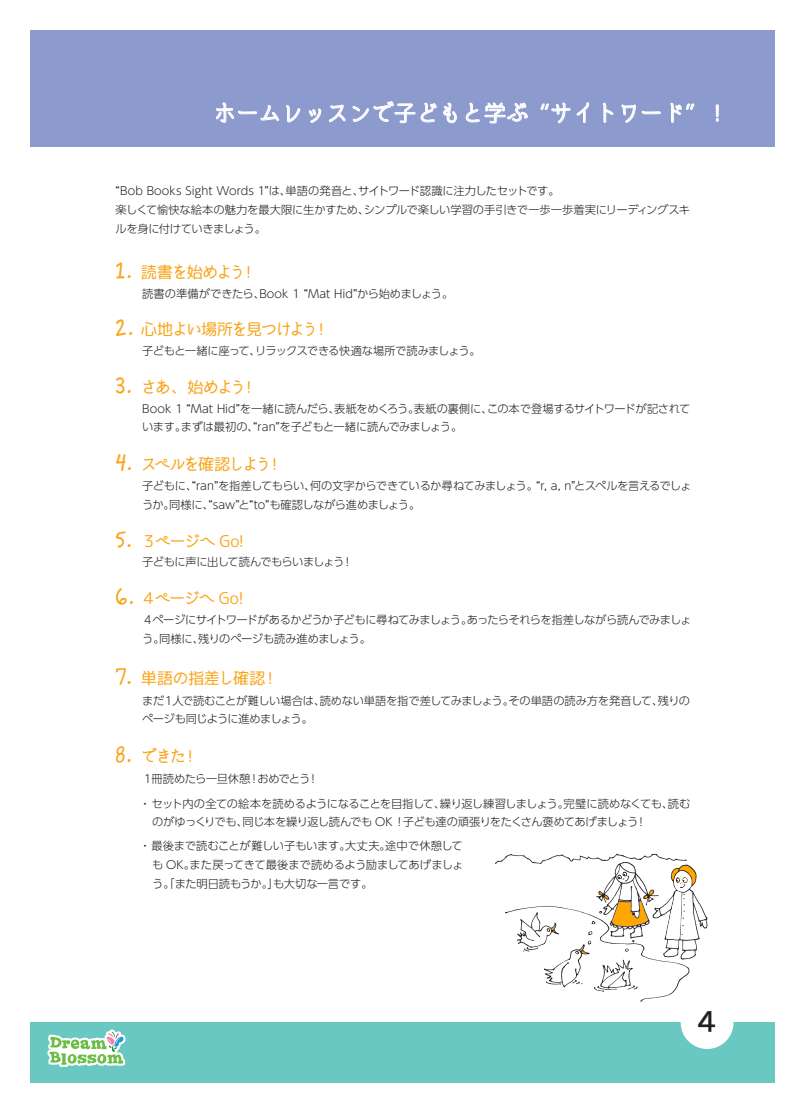
<style>
.page{position:relative;width:805px;height:1113px;background:#fff}
.page>*{position:absolute;margin:0;border:0;box-sizing:border-box;transform-origin:0 0}
.t1{font:25px "BIZ UDP Gothic Bold";color:#231f20}
.t2{font:22.5px "irohamaru mikami Regular";color:#fff}
.t3{font:16.25px "irohamaru mikami Regular";letter-spacing:-.095em;color:#f9a51b}
.t4{font:16.25px "irohamaru mikami Regular";letter-spacing:-.13em;color:#f9a51b}
.t5{font:16.25px "irohamaru mikami Regular";letter-spacing:-.035em;color:#f9a51b}
.t6{font:300 11.25px/18.8px "UD Shin Go Pr 6 N";letter-spacing:-.03em;color:#231f20}
.t7{font:300 11.25px/18.8px "UD Shin Go Pr 6 N";letter-spacing:-.05em;color:#231f20}
.t8{font:300 11.25px "UD Shin Go Pr 6 N";color:#231f20}
.t9{font:300 11.25px "UD Shin Go Pr 6 N";letter-spacing:-.06em;color:#231f20}
.s1{font-family:"Bob Books 2014";font-size:23.75px}
</style>
<div class="page">
<div style="left:30px;top:1022px;width:744px;height:60px;background:#6ac8c3"></div>
<div style="left:680px;top:996px;width:53px;height:53px;background:#fff;border-radius:50%"></div>
<div style="left:30px;top:30px;width:744px;height:117px;background:#8d9acd"></div>
<svg style="left:216px;top:102px;width:63px;height:21px"></svg>
<svg style="left:286px;top:105px;width:14px;height:17px"></svg>
<svg style="left:309px;top:109px;width:12px;height:14px"></svg>
<svg style="left:329px;top:105px;width:16px;height:17px"></svg>
<svg style="left:352px;top:106px;width:16px;height:16px"></svg>
<svg style="left:374px;top:101px;width:41px;height:22px"></svg>
<svg style="left:421px;top:103px;width:15px;height:19px"></svg>
<svg style="left:443px;top:102px;width:13px;height:21px"></svg>
<svg style="left:466px;top:103px;width:61px;height:20px"></svg>
<svg style="left:540px;top:102px;width:30px;height:21px"></svg>
<svg style="left:576px;top:102px;width:13px;height:21px"></svg>
<svg style="left:603px;top:103px;width:10px;height:20px"></svg>
<svg style="left:621px;top:104px;width:14px;height:19px"></svg>
<svg style="left:641px;top:111px;width:19px;height:3px"></svg>
<svg style="left:670px;top:103px;width:24px;height:20px"></svg>
<svg style="left:715px;top:104px;width:3px;height:18px"></svg>
<svg style="left:495px;top:853px;width:212px;height:148px"></svg>
<svg style="left:48px;top:1029px;width:78px;height:38px"></svg>
<h2 class="t2" style="left:213px;top:97px;width:516px">ホームレッスンで子どもと学ぶ “サイトワード” ！</h2>
<p class="t6" style="left:116px;top:181px;width:575px">“Bob Books Sight Words 1”は、単語の発音と、サイトワード認識に注力したセットです。<br>楽しくて愉快な絵本の魅力を最大限に生かすため、シンプルで楽しい学習の手引きで一歩一歩着実にリーディングスキルを身に付けていきましょう。</p>
<h3 class="t3" style="left:115px;top:260px;width:143px"><span class="s1">1.</span> 読書を始めよう！</h3>
<p class="t8" style="left:142px;top:284px;width:312px">読書の準備ができたら、Book 1 “Mat Hid”から始めましょう。</p>
<h3 class="t3" style="left:115px;top:318px;width:216px"><span class="s1">2.</span> 心地よい場所を見つけよう！</h3>
<p class="t9" style="left:142px;top:341px;width:340px">子どもと一緒に座って、リラックスできる快適な場所で読みましょう。</p>
<h3 class="t3" style="left:115px;top:375px;width:144px"><span class="s1">3.</span> さあ、始めよう！</h3>
<p class="t6" style="left:142px;top:398px;width:549px">Book 1 “Mat Hid”を一緒に読んだら、表紙をめくろう。表紙の裏側に、この本で登場するサイトワードが記されています。まずは最初の、“ran”を子どもと一緒に読んでみましょう。</p>
<h3 class="t4" style="left:115px;top:452px;width:169px"><span class="s1">4.</span> スペルを確認しよう！</h3>
<p class="t6" style="left:142px;top:476px;width:550px">子どもに、“ran”を指差してもらい、何の文字からできているか尋ねてみましょう。“r, a, n”とスペルを言えるでしょうか。同様に、“saw”と“to”も確認しながら進めましょう。</p>
<h3 class="t3" style="left:115px;top:530px;width:131px"><span class="s1">5.</span> ３ページへ Go!</h3>
<p class="t7" style="left:142px;top:552px;width:212px">子どもに声に出して読んでもらいましょう！</p>
<h3 class="t3" style="left:115px;top:587px;width:130px"><span class="s1">6.</span> ４ページへ Go!</h3>
<p class="t7" style="left:142px;top:610px;width:550px">４ページにサイトワードがあるかどうか子どもに尋ねてみましょう。あったらそれらを指差しながら読んでみましょう。同様に、残りのページも読み進めましょう。</p>
<h3 class="t5" style="left:115px;top:666px;width:165px"><span class="s1">7.</span> 単語の指差し確認！</h3>
<p class="t6" style="left:142px;top:690px;width:549px">まだ１人で読むことが難しい場合は、読めない単語を指で差してみましょう。その単語の読み方を発音して、残りのページも同じように進めましょう。</p>
<h3 class="t3" style="left:115px;top:744px;width:85px"><span class="s1">8.</span> できた！</h3>
<p class="t6" style="left:152px;top:793px;width:539px;text-indent:-13px">・ セット内の全ての絵本を読めるようになることを目指して、繰り返し練習しましょう。完璧に読めなくても、読むのがゆっくりでも、同じ本を繰り返し読んでも OK！子ども達の頑張りをたくさん褒めてあげましょう！</p>
<p class="t6" style="left:152px;top:836px;width:312px;text-align:justify;text-indent:-13px">・ 最後まで読むことが難しい子もいます。大丈夫。途中で休憩しても OK。また戻ってきて最後まで読めるよう励ましてあげましょう。「また明日読もうか。」も大切な一言です。</p>
<p class="t6" style="left:142px;top:769px;width:178px">１冊読めたら一旦休憩！おめでとう！</p>
<h1 class="t1" style="left:697px;top:1009px;width:21px">4</h1>
</div>
